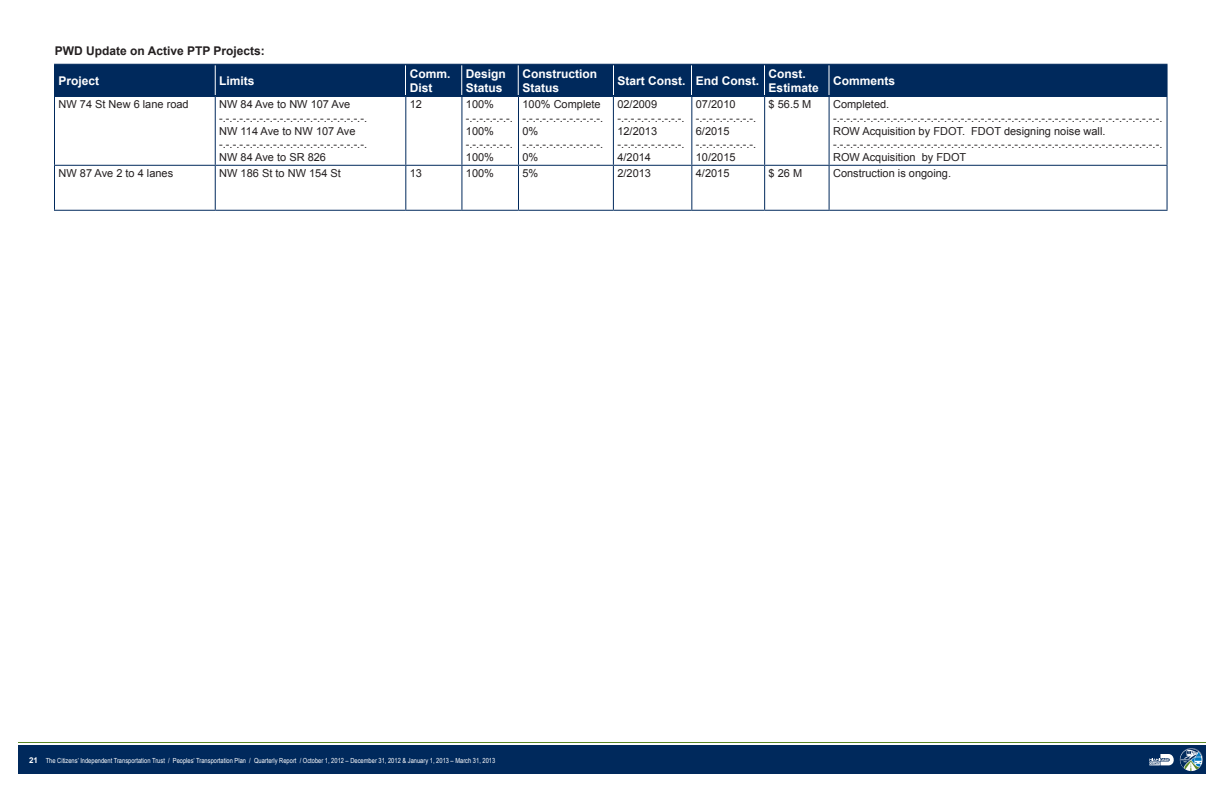
<style>
.page{position:relative;width:1224px;height:792px;background:#fff}
.page>*{position:absolute;margin:0;border:0;box-sizing:border-box;transform-origin:0 0}
.t1{font:700 12px/14.4px "Arial";color:#fff}
.t2{font:700 12px "Arial";color:#231f20}
.t3{font:11px/13.2px "Arial";color:#231f20}
.t4{font:7px "Arial Narrow";color:#fff}
.s1{font-family:"Arial";font-weight:700;font-size:8px}
</style>
<div class="page">
<div style="left:55px;top:65px;width:1112px;height:31px;background:#00295c"></div>
<hr style="left:215px;top:65px;width:1px;height:31px;background:#00295c">
<hr style="left:405px;top:65px;width:1px;height:31px;background:#00295c">
<hr style="left:518px;top:65px;width:1px;height:31px;background:#00295c">
<hr style="left:613px;top:65px;width:1px;height:31px;background:#00295c">
<hr style="left:691px;top:65px;width:1px;height:31px;background:#00295c">
<hr style="left:764px;top:65px;width:1px;height:31px;background:#00295c">
<hr style="left:829px;top:65px;width:1px;height:31px;background:#00295c">
<hr style="left:215px;top:97px;width:1px;height:68px;background:#00295c">
<hr style="left:405px;top:97px;width:1px;height:68px;background:#00295c">
<hr style="left:518px;top:97px;width:1px;height:68px;background:#00295c">
<hr style="left:613px;top:97px;width:1px;height:68px;background:#00295c">
<hr style="left:691px;top:97px;width:1px;height:68px;background:#00295c">
<hr style="left:764px;top:97px;width:1px;height:68px;background:#00295c">
<hr style="left:829px;top:97px;width:1px;height:68px;background:#00295c">
<hr style="left:215px;top:166px;width:1px;height:44px;background:#00295c">
<hr style="left:405px;top:166px;width:1px;height:44px;background:#00295c">
<hr style="left:518px;top:166px;width:1px;height:44px;background:#00295c">
<hr style="left:613px;top:166px;width:1px;height:44px;background:#00295c">
<hr style="left:691px;top:166px;width:1px;height:44px;background:#00295c">
<hr style="left:764px;top:166px;width:1px;height:44px;background:#00295c">
<hr style="left:829px;top:166px;width:1px;height:44px;background:#00295c">
<hr style="left:54px;top:64px;width:161px;height:1px;background:#00295c">
<hr style="left:54px;top:65px;width:1px;height:31px;background:#00295c">
<hr style="left:215px;top:64px;width:191px;height:1px;background:#00295c">
<hr style="left:406px;top:64px;width:56px;height:1px;background:#00295c">
<hr style="left:54px;top:96px;width:161px;height:1px;background:#00295c">
<hr style="left:54px;top:97px;width:1px;height:68px;background:#00295c">
<hr style="left:215px;top:96px;width:191px;height:1px;background:#00295c">
<hr style="left:406px;top:96px;width:56px;height:1px;background:#00295c">
<hr style="left:54px;top:165px;width:161px;height:1px;background:#00295c">
<hr style="left:54px;top:166px;width:1px;height:44px;background:#00295c">
<hr style="left:215px;top:165px;width:191px;height:1px;background:#00295c">
<hr style="left:406px;top:165px;width:56px;height:1px;background:#00295c">
<hr style="left:54px;top:210px;width:161px;height:1px;background:#00295c">
<hr style="left:215px;top:210px;width:191px;height:1px;background:#00295c">
<hr style="left:406px;top:210px;width:56px;height:1px;background:#00295c">
<hr style="left:462px;top:64px;width:56px;height:1px;background:#00295c">
<hr style="left:461px;top:65px;width:1px;height:31px;background:#00295c">
<hr style="left:518px;top:64px;width:95px;height:1px;background:#00295c">
<hr style="left:613px;top:64px;width:79px;height:1px;background:#00295c">
<hr style="left:692px;top:64px;width:73px;height:1px;background:#00295c">
<hr style="left:765px;top:64px;width:64px;height:1px;background:#00295c">
<hr style="left:829px;top:64px;width:339px;height:1px;background:#00295c">
<hr style="left:1167px;top:65px;width:1px;height:31px;background:#00295c">
<hr style="left:462px;top:96px;width:56px;height:1px;background:#00295c">
<hr style="left:461px;top:97px;width:1px;height:68px;background:#00295c">
<hr style="left:518px;top:96px;width:95px;height:1px;background:#00295c">
<hr style="left:613px;top:96px;width:79px;height:1px;background:#00295c">
<hr style="left:692px;top:96px;width:73px;height:1px;background:#00295c">
<hr style="left:765px;top:96px;width:64px;height:1px;background:#00295c">
<hr style="left:829px;top:96px;width:339px;height:1px;background:#00295c">
<hr style="left:1167px;top:97px;width:1px;height:68px;background:#00295c">
<hr style="left:462px;top:165px;width:56px;height:1px;background:#00295c">
<hr style="left:461px;top:166px;width:1px;height:44px;background:#00295c">
<hr style="left:518px;top:165px;width:95px;height:1px;background:#00295c">
<hr style="left:613px;top:165px;width:79px;height:1px;background:#00295c">
<hr style="left:692px;top:165px;width:73px;height:1px;background:#00295c">
<hr style="left:765px;top:165px;width:64px;height:1px;background:#00295c">
<hr style="left:829px;top:165px;width:339px;height:1px;background:#00295c">
<hr style="left:1167px;top:166px;width:1px;height:44px;background:#00295c">
<hr style="left:462px;top:210px;width:56px;height:1px;background:#00295c">
<hr style="left:518px;top:210px;width:95px;height:1px;background:#00295c">
<hr style="left:613px;top:210px;width:79px;height:1px;background:#00295c">
<hr style="left:692px;top:210px;width:73px;height:1px;background:#00295c">
<hr style="left:765px;top:210px;width:64px;height:1px;background:#00295c">
<hr style="left:829px;top:210px;width:339px;height:1px;background:#00295c">
<div style="left:18px;top:745px;width:1188px;height:29px;background:#00295c"></div>
<hr style="left:18px;top:742px;width:1188px;height:1px;background:#5c8727">
<svg style="left:1149px;top:754px;width:25px;height:11px"></svg>
<hr style="left:215px;top:65px;width:1px;height:30px;background:#fff">
<hr style="left:405px;top:65px;width:1px;height:30px;background:#fff">
<hr style="left:461px;top:65px;width:1px;height:30px;background:#fff">
<hr style="left:518px;top:65px;width:1px;height:30px;background:#fff">
<hr style="left:613px;top:65px;width:1px;height:30px;background:#fff">
<hr style="left:691px;top:65px;width:1px;height:30px;background:#fff">
<hr style="left:764px;top:65px;width:1px;height:30px;background:#fff">
<hr style="left:828px;top:65px;width:2px;height:30px;background:#fff">
<img style="left:1180px;top:748px;width:23px;height:23px;border-radius:12px">
<p class="t2" style="left:55px;top:42px;width:212px">PWD Update on Active PTP Projects:</p>
<p class="t1" style="left:58px;top:74px;width:42px">Project</p>
<p class="t1" style="left:219px;top:74px;width:37px">Limits</p>
<p class="t1" style="left:410px;top:66px;width:42px">Comm.<br>Dist</p>
<p class="t1" style="left:466px;top:66px;width:42px">Design<br>Status</p>
<p class="t1" style="left:522px;top:66px;width:76px">Construction<br>Status</p>
<p class="t1" style="left:617px;top:74px;width:70px">Start Const.</p>
<p class="t1" style="left:696px;top:74px;width:65px">End Const.</p>
<p class="t1" style="left:769px;top:66px;width:52px">Const.<br>Estimate</p>
<p class="t1" style="left:833px;top:74px;width:64px">Comments</p>
<p class="t3" style="left:58px;top:98px;width:132px">NW 74 St New 6 lane road</p>
<p class="t3" style="left:219px;top:98px;width:133px">NW 84 Ave to NW 107 Ave</p>
<p class="t3" style="left:219px;top:111px;width:149px">-.-.-.-.-.-.-.-.-.-.-.-.-.-.-.-.-.-.-.-.-.-.</p>
<p class="t3" style="left:219px;top:125px;width:138px">NW 114 Ave to NW 107 Ave</p>
<p class="t3" style="left:219px;top:138px;width:149px">-.-.-.-.-.-.-.-.-.-.-.-.-.-.-.-.-.-.-.-.-.-.</p>
<p class="t3" style="left:219px;top:151px;width:108px">NW 84 Ave to SR 826</p>
<p class="t3" style="left:769px;top:98px;width:44px">$ 56.5 M</p>
<p class="t3" style="left:833px;top:98px;width:58px">Completed.</p>
<p class="t3" style="left:833px;top:111px;width:331px">-.-.-.-.-.-.-.-.-.-.-.-.-.-.-.-.-.-.-.-.-.-.-.-.-.-.-.-.-.-.-.-.-.-.-.-.-.-.-.-.-.-.-.-.-.-.-.-.-.</p>
<p class="t3" style="left:833px;top:125px;width:274px">ROW Acquisition by FDOT. FDOT designing noise wall.</p>
<p class="t3" style="left:833px;top:138px;width:331px">-.-.-.-.-.-.-.-.-.-.-.-.-.-.-.-.-.-.-.-.-.-.-.-.-.-.-.-.-.-.-.-.-.-.-.-.-.-.-.-.-.-.-.-.-.-.-.-.-.</p>
<p class="t3" style="left:833px;top:151px;width:135px">ROW Acquisition by FDOT</p>
<p class="t3" style="left:410px;top:98px;width:14px">12</p>
<p class="t3" style="left:466px;top:98px;width:30px">100%</p>
<p class="t3" style="left:466px;top:111px;width:49px">-.-.-.-.-.-.-.</p>
<p class="t3" style="left:466px;top:125px;width:30px">100%</p>
<p class="t3" style="left:466px;top:138px;width:49px">-.-.-.-.-.-.-.</p>
<p class="t3" style="left:466px;top:151px;width:30px">100%</p>
<p class="t3" style="left:522px;top:98px;width:80px">100% Complete</p>
<p class="t3" style="left:522px;top:111px;width:82px">-.-.-.-.-.-.-.-.-.-.-.-.</p>
<p class="t3" style="left:522px;top:125px;width:17px">0%</p>
<p class="t3" style="left:522px;top:138px;width:82px">-.-.-.-.-.-.-.-.-.-.-.-.</p>
<p class="t3" style="left:522px;top:151px;width:17px">0%</p>
<p class="t3" style="left:617px;top:98px;width:41px">02/2009</p>
<p class="t3" style="left:617px;top:111px;width:69px">-.-.-.-.-.-.-.-.-.-.</p>
<p class="t3" style="left:617px;top:125px;width:41px">12/2013</p>
<p class="t3" style="left:617px;top:138px;width:69px">-.-.-.-.-.-.-.-.-.-.<br>4/2014</p>
<p class="t3" style="left:696px;top:98px;width:41px">07/2010</p>
<p class="t3" style="left:696px;top:111px;width:62px">-.-.-.-.-.-.-.-.-.</p>
<p class="t3" style="left:696px;top:125px;width:35px">6/2015</p>
<p class="t3" style="left:696px;top:138px;width:62px">-.-.-.-.-.-.-.-.-.</p>
<p class="t3" style="left:696px;top:151px;width:41px">10/2015</p>
<p class="t3" style="left:58px;top:167px;width:116px">NW 87 Ave 2 to 4 lanes</p>
<p class="t3" style="left:219px;top:167px;width:123px">NW 186 St to NW 154 St</p>
<p class="t3" style="left:410px;top:167px;width:14px">13</p>
<p class="t3" style="left:466px;top:167px;width:30px">100%</p>
<p class="t3" style="left:522px;top:167px;width:17px">5%</p>
<p class="t3" style="left:617px;top:167px;width:35px">2/2013</p>
<p class="t3" style="left:696px;top:167px;width:35px">4/2015</p>
<p class="t3" style="left:769px;top:167px;width:35px">$ 26 M</p>
<p class="t3" style="left:833px;top:167px;width:119px">Construction is ongoing.</p>
<p class="t4" style="left:29px;top:755px;width:468px"><span class="s1">21</span> The Citizens’ Independent Transportation Trust / Peoples’ Transportation Plan / Quarterly Report / October 1, 2012 – December 31, 2012 &amp; January 1, 2013 – March 31, 2013</p>
</div>
